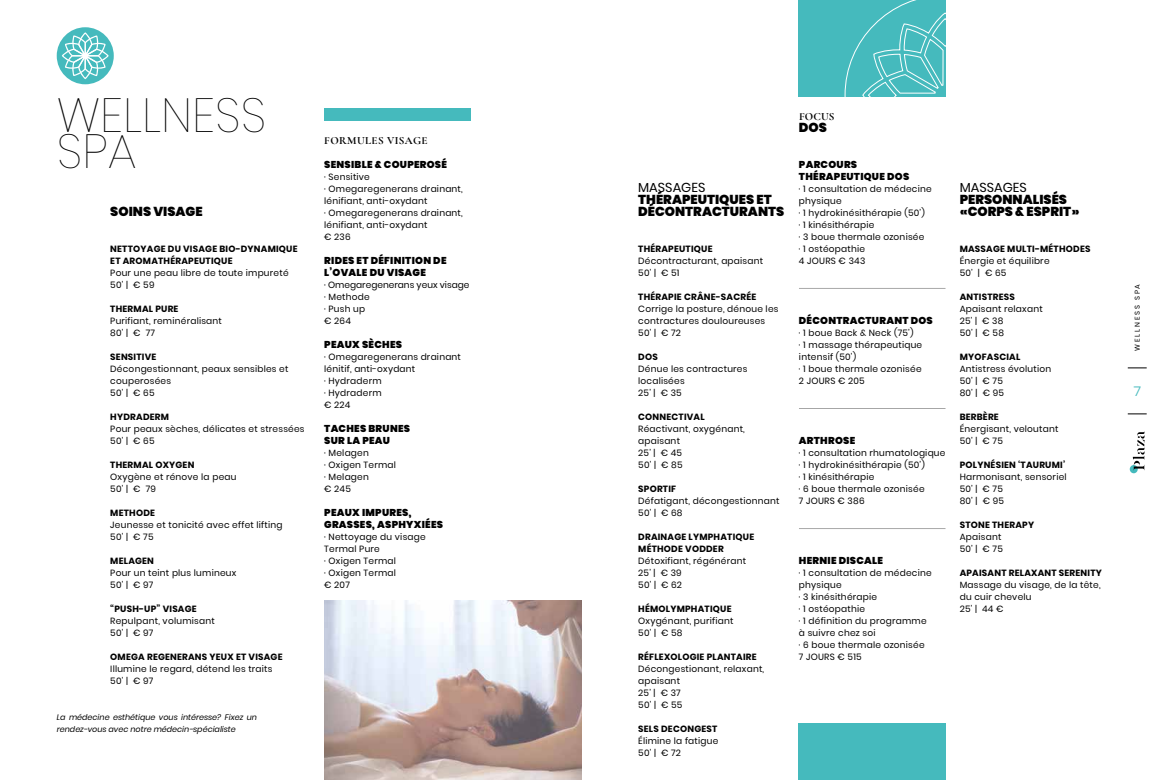
<style>
.page{position:relative;width:1163px;height:780px;background:#fff}
.page>*{position:absolute;margin:0;border:0;box-sizing:border-box;transform-origin:0 0}
.t1{font:100 48px/36px "Poppins";color:#000}
.t2{font:14px "Canaro Light DEMO";color:#45babd}
.t3{font:900 13px/12px "Poppins";color:#000}
.t4{font:13px "Poppins";color:#000}
.t5{font:700 11px "Cormorant Garamond";letter-spacing:.035em;color:#000}
.t6{font:900 10px/12px "Poppins";letter-spacing:.025em;color:#000}
.t7{font:9px/12px "Poppins";letter-spacing:.025em;color:#000}
.t8{font:700 9px/12px "Poppins";letter-spacing:.025em;color:#000}
.t9{font:9px/12px "Poppins";color:#000}
.t10{font:italic 8px/12px "Poppins";color:#000}
.t11{font:7px "Poppins";letter-spacing:.25em;color:#000}
</style>
<div class="page">
<svg style="left:1129px;top:465px;width:8px;height:8px"></svg>
<svg style="left:1132px;top:432px;width:12px;height:38px"></svg>
<svg style="left:1127px;top:367px;width:19px;height:1px"></svg>
<svg style="left:1127px;top:413px;width:19px;height:1px"></svg>
<div style="left:798px;top:0;width:148px;height:96px;background:#45babd"></div>
<svg style="left:844px;top:0;width:72px;height:97px"></svg>
<svg style="left:862px;top:12px;width:84px;height:85px"></svg>
<div style="left:324px;top:108px;width:146px;height:12px;background:#45babd"></div>
<img style="left:324px;top:600px;width:257px;height:180px">
<div style="left:798px;top:723px;width:148px;height:57px;background:#45babd"></div>
<div style="left:57px;top:27px;width:57px;height:57px;background:#45babd;border-radius:50%"></div>
<svg style="left:62px;top:32px;width:47px;height:47px"></svg>
<hr style="left:798px;top:288px;width:147px;height:1px;background:#000">
<hr style="left:798px;top:408px;width:147px;height:1px;background:#000">
<hr style="left:798px;top:528px;width:147px;height:1px;background:#000">
<h1 class="t1" style="left:57px;top:97px;width:211px">WELLNESS<br>SPA</h1>
<h3 class="t3" style="left:110px;top:206px;width:94px">SOINS VISAGE</h3>
<p class="t8" style="left:110px;top:243px;width:189px">NETTOYAGE DU VISAGE BIO-DYNAMIQUE<br>ET AROMATHÉRAPEUTIQUE</p>
<p class="t7" style="left:110px;top:267px;width:180px">Pour une peau libre de toute impureté<br>50’ | € 59</p>
<p class="t8" style="left:110px;top:303px;width:70px">THERMAL PURE</p>
<p class="t7" style="left:110px;top:315px;width:113px">Purifiant, reminéralisant<br>80’ | € 77</p>
<p class="t8" style="left:110px;top:351px;width:47px">SENSITIVE</p>
<p class="t7" style="left:110px;top:363px;width:180px">Décongestionnant, peaux sensibles et couperosées<br>50’ | € 65</p>
<p class="t8" style="left:110px;top:411px;width:60px">HYDRADERM</p>
<p class="t7" style="left:110px;top:423px;width:196px">Pour peaux sèches, délicates et stressées<br>50’ | € 65</p>
<p class="t8" style="left:110px;top:459px;width:86px">THERMAL OXYGEN</p>
<p class="t7" style="left:110px;top:471px;width:128px">Oxygène et rénove la peau<br>50’ | € 79</p>
<p class="t8" style="left:110px;top:507px;width:46px">METHODE</p>
<p class="t7" style="left:110px;top:519px;width:174px">Jeunesse et tonicité avec effet lifting<br>50’ | € 75</p>
<p class="t8" style="left:110px;top:555px;width:45px">MELAGEN</p>
<p class="t7" style="left:110px;top:567px;width:128px">Pour un teint plus lumineux<br>50’ | € 97</p>
<p class="t8" style="left:110px;top:603px;width:88px">“PUSH-UP” VISAGE</p>
<p class="t7" style="left:110px;top:615px;width:106px">Repulpant, volumisant<br>50’ | € 97</p>
<p class="t8" style="left:110px;top:651px;width:174px">OMEGA REGENERANS YEUX ET VISAGE</p>
<p class="t7" style="left:110px;top:663px;width:164px">Illumine le regard, détend les traits<br>50’ | € 97</p>
<p class="t10" style="left:57px;top:711px;width:201px">La médecine esthétique vous intéresse? Fixez un rendez-vous avec notre médecin-spécialiste</p>
<p class="t5" style="left:324px;top:134px;width:105px">FORMULES VISAGE</p>
<p class="t6" style="left:324px;top:159px;width:124px">SENSIBLE &amp; COUPEROSÉ</p>
<p class="t7" style="left:324px;top:171px;width:140px">∙ Sensitive<br>∙ Omegaregenerans drainant, lénifiant, anti-oxydant<br>∙ Omegaregenerans drainant, lénifiant, anti-oxydant<br>€ 236</p>
<p class="t6" style="left:324px;top:255px;width:124px">RIDES ET DÉFINITION DE<br>L’OVALE DU VISAGE</p>
<p class="t9" style="left:324px;top:279px;width:147px">∙ Omegaregenerans yeux visage ∙ Methode<br>∙ Push up<br>€ 264</p>
<p class="t6" style="left:324px;top:339px;width:79px">PEAUX SÈCHES</p>
<p class="t7" style="left:324px;top:351px;width:138px">∙ Omegaregenerans drainant lénitif, anti-oxydant<br>∙ Hydraderm<br>∙ Hydraderm<br>€ 224</p>
<p class="t6" style="left:324px;top:423px;width:87px">TACHES BRUNES<br>SUR LA PEAU</p>
<p class="t7" style="left:324px;top:447px;width:73px">∙ Melagen<br>∙ Oxigen Termal ∙ Melagen<br>€ 245</p>
<p class="t6" style="left:324px;top:507px;width:120px">PEAUX IMPURES,<br>GRASSES, ASPHYXIÉES</p>
<p class="t7" style="left:324px;top:531px;width:103px">∙ Nettoyage du visage<br>Termal Pure<br>∙ Oxigen Termal<br>∙ Oxigen Termal<br>€ 207</p>
<h3 class="t4" style="left:638px;top:180px;width:69px">MASSAGES</h3>
<h3 class="t3" style="left:638px;top:194px;width:147px">THÉRAPEUTIQUES ET<br>DÉCONTRACTURANTS</h3>
<p class="t8" style="left:638px;top:243px;width:76px">THÉRAPEUTIQUE</p>
<p class="t7" style="left:638px;top:255px;width:126px">Décontracturant, apaisant<br>50’ | € 51</p>
<p class="t8" style="left:638px;top:291px;width:119px">THÉRAPIE CRÂNE-SACRÉE</p>
<p class="t7" style="left:638px;top:303px;width:142px">Corrige la posture, dénoue les contractures douloureuses<br>50’ | € 72</p>
<p class="t8" style="left:638px;top:351px;width:21px">DOS</p>
<p class="t7" style="left:638px;top:363px;width:111px">Dénue les contractures localisées<br>25’ | € 35</p>
<p class="t8" style="left:638px;top:411px;width:68px">CONNECTIVAL</p>
<p class="t7" style="left:638px;top:423px;width:108px">Réactivant, oxygénant, apaisant<br>25’ | € 45<br>50’ | € 85</p>
<p class="t8" style="left:638px;top:483px;width:39px">SPORTIF</p>
<p class="t7" style="left:638px;top:495px;width:143px">Défatigant, décongestionnant<br>50’ | € 68</p>
<p class="t8" style="left:638px;top:531px;width:117px">DRAINAGE LYMPHATIQUE<br>MÉTHODE VODDER</p>
<p class="t7" style="left:638px;top:555px;width:109px">Détoxifiant, régénérant<br>25’ | € 39<br>50’ | € 62</p>
<p class="t8" style="left:638px;top:603px;width:95px">HÉMOLYMPHATIQUE</p>
<p class="t7" style="left:638px;top:615px;width:97px">Oxygénant, purifiant<br>50’ | € 58</p>
<p class="t8" style="left:638px;top:651px;width:120px">RÉFLEXOLOGIE PLANTAIRE</p>
<p class="t7" style="left:638px;top:663px;width:127px">Décongestionant, relaxant, apaisant<br>25’ | € 37<br>50’ | € 55</p>
<p class="t8" style="left:638px;top:723px;width:81px">SELS DECONGEST</p>
<p class="t7" style="left:638px;top:735px;width:82px">Élimine la fatigue<br>50’ | € 72</p>
<p class="t5" style="left:798px;top:110px;width:37px">FOCUS</p>
<h3 class="t3" style="left:798px;top:122px;width:30px">DOS</h3>
<p class="t6" style="left:798px;top:159px;width:112px">PARCOURS<br>THÉRAPEUTIQUE DOS</p>
<p class="t7" style="left:798px;top:183px;width:134px">∙ 1 consultation de médecine physique<br>∙ 1 hydrokinésithérapie (50’)<br>∙ 1 kinésithérapie<br>∙ 3 boue thermale ozonisée<br>∙ 1 ostéopathie<br>4 JOURS € 343</p>
<p class="t6" style="left:798px;top:315px;width:135px">DÉCONTRACTURANT DOS</p>
<p class="t7" style="left:798px;top:327px;width:125px">∙ 1 boue Back &amp; Neck (75’)<br>∙ 1 massage thérapeutique intensif (50’)<br>∙ 1 boue thermale ozonisée<br>2 JOURS € 205</p>
<p class="t6" style="left:798px;top:435px;width:58px">ARTHROSE</p>
<p class="t7" style="left:798px;top:447px;width:148px">∙ 1 consultation rhumatologique ∙ 1 hydrokinésithérapie (50’)<br>∙ 1 kinésithérapie<br>∙ 6 boue thermale ozonisée<br>7 JOURS € 386</p>
<p class="t6" style="left:798px;top:555px;width:86px">HERNIE DISCALE</p>
<p class="t7" style="left:798px;top:567px;width:134px">∙ 1 consultation de médecine physique<br>∙ 3 kinésithérapie<br>∙ 1 ostéopathie<br>∙ 1 définition du programme à suivre chez soi<br>∙ 6 boue thermale ozonisée<br>7 JOURS € 515</p>
<h3 class="t4" style="left:959px;top:180px;width:69px">MASSAGES</h3>
<h3 class="t3" style="left:959px;top:194px;width:121px">PERSONNALISÉS «CORPS &amp; ESPRIT»</h3>
<p class="t8" style="left:959px;top:243px;width:132px">MASSAGE MULTI-MÉTHODES</p>
<p class="t7" style="left:959px;top:255px;width:91px">Énergie et équilibre<br>50’ | € 65</p>
<p class="t8" style="left:959px;top:291px;width:57px">ANTISTRESS</p>
<p class="t7" style="left:959px;top:303px;width:84px">Apaisant relaxant<br>25’ | € 38<br>50’ | € 58</p>
<p class="t8" style="left:959px;top:351px;width:62px">MYOFASCIAL</p>
<p class="t7" style="left:959px;top:363px;width:93px">Antistress évolution<br>50’ | € 75<br>80’ | € 95</p>
<p class="t8" style="left:959px;top:411px;width:41px">BERBÈRE</p>
<p class="t7" style="left:959px;top:423px;width:100px">Énergisant, veloutant<br>50’ | € 75</p>
<p class="t8" style="left:959px;top:459px;width:107px">POLYNÉSIEN ‘TAURUMI’</p>
<p class="t7" style="left:959px;top:471px;width:108px">Harmonisant, sensoriel<br>50’ | € 75<br>80’ | € 95</p>
<p class="t8" style="left:959px;top:519px;width:76px">STONE THERAPY</p>
<p class="t7" style="left:959px;top:531px;width:45px">Apaisant<br>50’ | € 75</p>
<p class="t8" style="left:959px;top:567px;width:144px">APAISANT RELAXANT SERENITY</p>
<p class="t7" style="left:959px;top:579px;width:142px">Massage du visage, de la tête, du cuir chevelu<br>25’ | 44 €</p>
<p class="t11" style="left:1133px;top:350px;width:68px;rotate:-90deg">WELLNESS SPA</p>
<h2 class="t2" style="left:1133px;top:385px;width:9px">7</h2>
</div>
